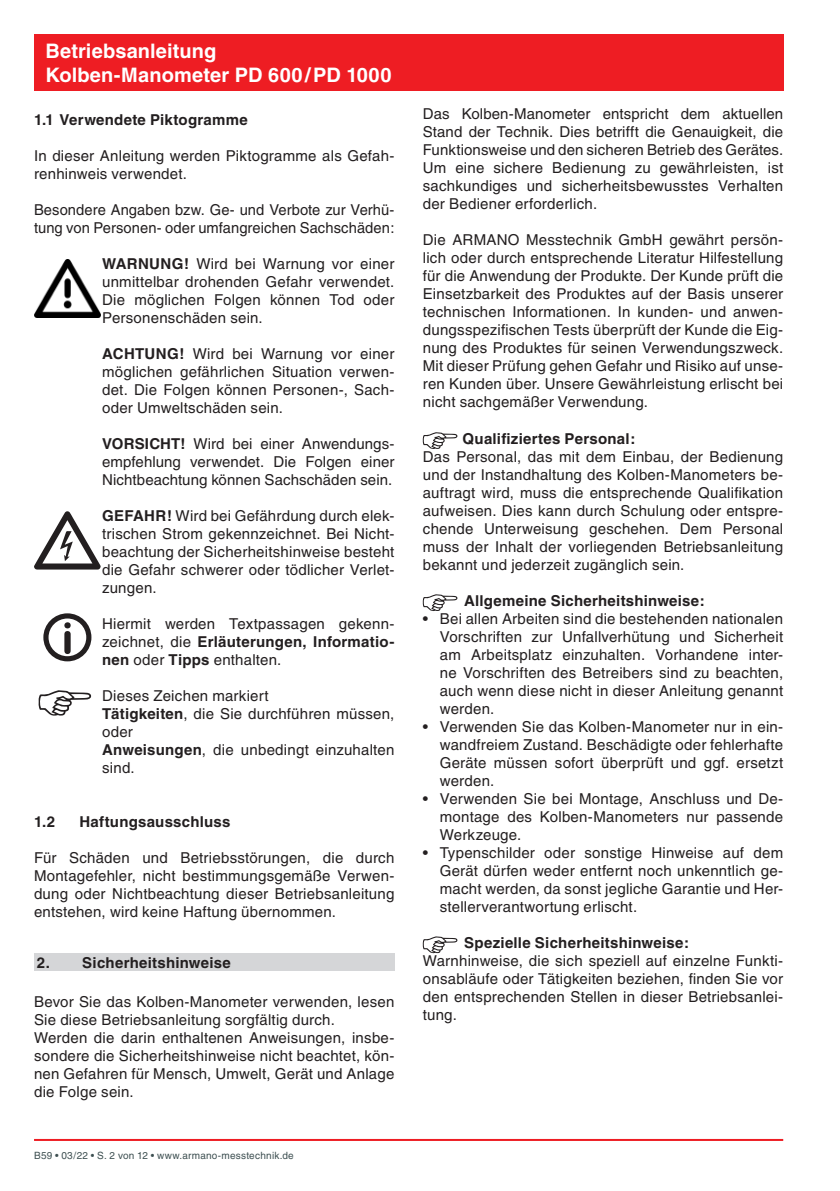
<style>
.page{position:relative;width:840px;height:1191px;background:#fff}
.page>*{position:absolute;margin:0;border:0;box-sizing:border-box;transform-origin:0 0}
.t1{font:700 20px/24px "Helvetica";letter-spacing:.005em;color:#fff}
.t2{font:15px/18px "Helvetica";letter-spacing:.015em;color:#231f20;text-align:justify}
.t3{font:700 15px "Helvetica";letter-spacing:.015em;color:#231f20}
.t4{font:10px "Helvetica";letter-spacing:.025em;color:#3d4f51}
.s1{font-weight:700}
</style>
<div class="page">
<hr style="left:34px;top:1139px;width:748px;height:2px;background:#ee1d23">
<div style="left:34px;top:34px;width:748px;height:57px;background:#ee1d23"></div>
<img style="left:34px;top:259px;width:66px;height:58px">
<svg style="left:34px;top:511px;width:67px;height:58px"></svg>
<div style="left:43px;top:613px;width:48px;height:48px;border:5px solid #231f20;border-radius:50%"></div>
<svg style="left:64px;top:622px;width:7px;height:32px"></svg>
<svg style="left:39px;top:690px;width:52px;height:25px"></svg>
<div style="left:34px;top:953px;width:360px;height:17px;background:#d5d6d8"></div>
<svg style="left:422px;top:432px;width:35px;height:17px"></svg>
<svg style="left:422px;top:594px;width:35px;height:17px"></svg>
<svg style="left:422px;top:936px;width:35px;height:17px"></svg>
<h1 class="t1" style="left:45px;top:39px;width:347px">Betriebsanleitung<br>Kolben-Manometer PD 600/PD 1000</h1>
<p class="t3" style="left:34px;top:111px;width:215px">1.1 Verwendete Piktogramme</p>
<p class="t2" style="left:34px;top:147px;width:361px">In dieser Anleitung werden Piktogramme als Gefah&shy;renhinweis verwendet.</p>
<p class="t2" style="left:34px;top:201px;width:362px">Besondere Angaben bzw. Ge- und Verbote zur Verhü&shy;tung von Personen- oder umfangreichen Sachschäden:</p>
<p class="t2" style="left:102px;top:255px;width:293px"><span class="s1">WARNUNG!</span> Wird bei Warnung vor einer unmittelbar drohenden Gefahr verwendet.<br>Die möglichen Folgen können Tod oder Personenschäden sein.</p>
<p class="t2" style="left:102px;top:345px;width:293px"><span class="s1">ACHTUNG!</span> Wird bei Warnung vor einer möglichen gefährlichen Situation verwen&shy;det. Die Folgen können Personen-, Sach&shy;oder Umweltschäden sein.</p>
<p class="t2" style="left:102px;top:435px;width:293px"><span class="s1">VORSICHT!</span> Wird bei einer Anwendungs&shy;empfehlung verwendet. Die Folgen einer Nichtbeachtung können Sachschäden sein.</p>
<p class="t2" style="left:102px;top:507px;width:293px"><span class="s1">GEFAHR!</span> Wird bei Gefährdung durch elek&shy;trischen Strom gekennzeichnet. Bei Nicht&shy;beachtung der Sicherheitshinweise besteht die Gefahr schwerer oder tödlicher Verlet&shy;zungen.</p>
<p class="t2" style="left:102px;top:615px;width:293px">Hiermit werden Textpassagen gekenn&shy;zeichnet, die <span class="s1">Erläuterungen, Informatio&shy;nen</span> oder <span class="s1">Tipps</span> enthalten.</p>
<p class="t2" style="left:102px;top:687px;width:293px;text-align:left">Dieses Zeichen markiert<br><span class="s1">Tätigkeiten</span>, die Sie durchführen müssen, oder<br><span class="s1">Anweisungen</span>, die unbedingt einzuhalten sind.</p>
<p class="t3" style="left:34px;top:813px;width:23px">1.2</p>
<p class="t3" style="left:79px;top:813px;width:152px">Haftungsausschluss</p>
<p class="t2" style="left:34px;top:849px;width:361px">Für Schäden und Betriebsstörungen, die durch Montagefehler, nicht bestimmungsgemäße Verwen&shy;dung oder Nichtbeachtung dieser Betriebsanleitung entstehen, wird keine Haftung übernommen.</p>
<p class="t3" style="left:37px;top:953px;width:195px">2. Sicherheitshinweise</p>
<p class="t2" style="left:34px;top:992px;width:362px;text-align:left">Bevor Sie das Kolben-Manometer verwenden, lesen Sie diese Betriebsanleitung sorgfältig durch.<br>Werden die darin enthaltenen Anweisungen, insbe&shy;sondere die Sicherheitshinweise nicht beachtet, kön&shy;nen Gefahren für Mensch, Umwelt, Gerät und Anlage die Folge sein.</p>
<p class="t4" style="left:34px;top:1149px;width:261px">B59 • 03/22 • S. 2 von 12 • www.armano-messtechnik.de</p>
<p class="t2" style="left:422px;top:105px;width:362px">Das Kolben-Manometer entspricht dem aktuellen Stand der Technik. Dies betrifft die Genauigkeit, die Funktionsweise und den sicheren Betrieb des Gerätes.<br>Um eine sichere Bedienung zu gewährleisten, ist sachkundiges und sicherheitsbewusstes Verhalten der Bediener erforderlich.</p>
<p class="t2" style="left:422px;top:231px;width:362px">Die ARMANO Messtechnik GmbH gewährt persön&shy;lich oder durch entsprechende Literatur Hilfestellung für die Anwendung der Produkte. Der Kunde prüft die Einsetzbarkeit des Produktes auf der Basis unserer technischen Informationen. In kunden- und anwen&shy;dungsspezifischen Tests überprüft der Kunde die Eig&shy;nung des Produktes für seinen Verwendungszweck.<br>Mit dieser Prüfung gehen Gefahr und Risiko auf unse&shy;ren Kunden über. Unsere Gewährleistung erlischt bei nicht sachgemäßer Verwendung.</p>
<p class="t3" style="left:462px;top:429px;width:174px">Qualifiziertes Personal:</p>
<p class="t2" style="left:422px;top:447px;width:362px">Das Personal, das mit dem Einbau, der Bedienung und der Instandhaltung des Kolben-Manometers be&shy;auftragt wird, muss die entsprechende Qualifikation aufweisen. Dies kann durch Schulung oder entspre&shy;chende Unterweisung geschehen. Dem Personal muss der Inhalt der vorliegenden Betriebsanleitung bekannt und jederzeit zugänglich sein.</p>
<p class="t3" style="left:464px;top:591px;width:242px">Allgemeine Sicherheitshinweise:</p>
<p class="t2" style="left:439px;top:609px;width:345px;text-indent:-17px">• Bei allen Arbeiten sind die bestehenden nationalen Vorschriften zur Unfallverhütung und Sicherheit am Arbeitsplatz einzuhalten. Vorhandene inter&shy;ne Vorschriften des Betreibers sind zu beachten, auch wenn diese nicht in dieser Anleitung genannt werden.</p>
<p class="t2" style="left:439px;top:717px;width:344px;text-indent:-17px">• Verwenden Sie das Kolben-Manometer nur in ein&shy;wandfreiem Zustand. Beschädigte oder fehlerhafte Geräte müssen sofort überprüft und ggf. ersetzt werden.</p>
<p class="t2" style="left:439px;top:789px;width:344px;text-indent:-17px">• Verwenden Sie bei Montage, Anschluss und De&shy;montage des Kolben-Manometers nur passende Werkzeuge.</p>
<p class="t2" style="left:439px;top:843px;width:345px;text-indent:-17px">• Typenschilder oder sonstige Hinweise auf dem Gerät dürfen weder entfernt noch unkenntlich ge&shy;macht werden, da sonst jegliche Garantie und Her&shy;stellerverantwortung erlischt.</p>
<p class="t3" style="left:464px;top:933px;width:226px">Spezielle Sicherheitshinweise:</p>
<p class="t2" style="left:422px;top:951px;width:361px">Warnhinweise, die sich speziell auf einzelne Funkti&shy;onsabläufe oder Tätigkeiten beziehen, finden Sie vor den entsprechenden Stellen in dieser Betriebsanlei&shy;tung.</p>
</div>
